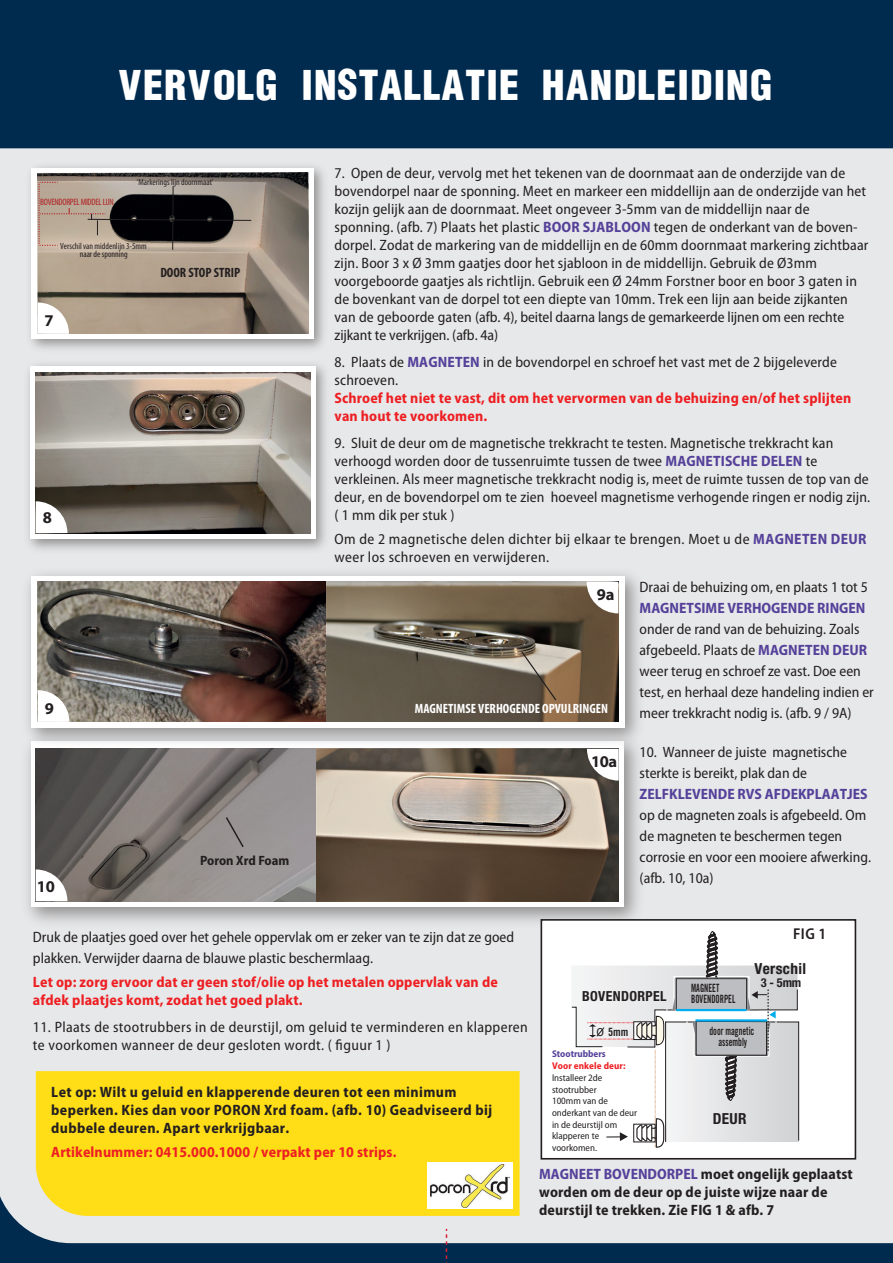
<style>
.page{position:relative;width:893px;height:1263px;background:#002b4f}
.page>*{position:absolute;margin:0;border:0;box-sizing:border-box;transform-origin:0 0}
.t1{font:45px "Helvetica Condensed Black Se";letter-spacing:.025em;color:#fff}
.t2{font:700 16.5px "Myriad Pro";letter-spacing:-.01em;color:#231f20}
.t3{font:600 semi-condensed 15.75px "Myriad Pro";color:#231f20}
.t4{font:700 condensed 15.3px "Helvetica Neue LT Pro";letter-spacing:.025em;color:#231f20}
.t5{font:semi-condensed 15px/18px "Myriad Pro";letter-spacing:.01em;color:#231f20}
.t6{font:700 semi-condensed 15px/18px "Myriad Pro";letter-spacing:.025em;color:#231f20}
.t7{font:700 semi-condensed 15px/18px "Myriad Pro";letter-spacing:.01em;color:#ee1f23}
.t8{font:700 semi-condensed 15px "Myriad Pro";color:#55419a}
.t9{font:700 condensed 13.8px "Helvetica Neue LT Pro";letter-spacing:.025em;color:#231f20}
.t10{font:700 condensed 13.5px "Myriad Pro";color:#fff}
.t11{font:700 condensed 13.5px "Myriad Pro";color:#231f20}
.t12{font:700 semi-condensed 13.5px "Myriad Pro";color:#231f20}
.t13{font:700 condensed 12.45px "Helvetica Neue LT Pro";color:#231f20}
.t14{font:11.4px/10.2px "Trade Gothic Bold Cond Twenty";color:#231f20;scale:.74 1}
.t15{font:11.4px "Trade Gothic Bold Cond Twenty";color:#231f20}
.t16{font:semi-condensed 9.75px/11.7px "Myriad Pro";color:#231f20}
.t17{font:700 semi-condensed 9.75px "Myriad Pro";letter-spacing:.01em;color:#ee1f23}
.t18{font:700 semi-condensed 9.75px "Myriad Pro";color:#55419a}
.t19{font:condensed 9.3px "Myriad Pro";letter-spacing:-.025em;color:#b01f23}
.t20{font:condensed 9px "Myriad Pro";color:#231f20}
.s1{font-weight:700;color:#55419a}
.s2{font-family:"Trade Gothic";font-size:15.15px}
.s3{color:#55419a}
</style>
<div class="page">
<div style="left:0;top:148px;width:893px;height:1095px;background:#e7e8e9"></div>
<img style="left:16px;top:726px;width:635px;height:208px">
<svg style="left:31px;top:753px;width:593px;height:154px;background:#e9e8e6"></svg>
<img style="left:36px;top:753px;width:280px;height:148px">
<img style="left:16px;top:561px;width:634px;height:192px">
<div style="left:31px;top:576px;width:593px;height:152px;background:#fff"></div>
<img style="left:38px;top:582px;width:288px;height:140px">
<img style="left:326px;top:582px;width:292px;height:140px">
<svg style="left:520px;top:650px;width:38px;height:52px;background:#908271"></svg>
<svg style="left:38px;top:690px;width:31px;height:32px"></svg>
<svg style="left:587px;top:582px;width:31px;height:31px"></svg>
<img style="left:19px;top:355px;width:316px;height:204px">
<svg style="left:30px;top:366px;width:286px;height:173px;background:#e5e4e3"></svg>
<img style="left:36px;top:373px;width:274px;height:160px">
<svg style="left:36px;top:501px;width:31px;height:32px"></svg>
<img style="left:316px;top:749px;width:303px;height:152px">
<svg style="left:224px;top:815px;width:21px;height:34px"></svg>
<img style="left:21px;top:157px;width:312px;height:201px">
<div style="left:32px;top:168px;width:282px;height:171px;background:#fff"></div>
<img style="left:38px;top:173px;width:270px;height:161px">
<hr style="left:172px;top:186px;width:1px;height:64px;background:#231f20">
<svg style="left:38px;top:302px;width:31px;height:32px"></svg>
<div style="left:541px;top:919px;width:315px;height:240px;background:#fff;border:2px solid #231f20"></div>
<div style="left:690px;top:253px;width:83px;height:669px;background:#e7e8e9"></div>
<svg style="left:36px;top:869px;width:31px;height:32px"></svg>
<svg style="left:587px;top:749px;width:32px;height:32px"></svg>
<svg style="left:571px;top:931px;width:228px;height:313px"></svg>
<svg style="left:39px;top:182px;width:213px;height:64px;background:#726961"></svg>
<div style="left:36px;top:1071px;width:484px;height:145px;background:#ffdd17"></div>
<div style="left:427px;top:1162px;width:85px;height:47px;background:#fff"></div>
<img style="left:430px;top:1165px;width:79px;height:42px">
<svg style="left:446px;top:1229px;width:1px;height:34px"></svg>
<h1 class="t1" style="left:119px;top:67px;width:656px">VERVOLG INSTALLATIE HANDLEIDING</h1>
<p class="t5" style="left:334px;top:164px;width:535px">7. Open de deur, vervolg met het tekenen van de doornmaat aan de onderzijde van de bovendorpel naar de sponning. Meet en markeer een middellijn aan de onderzijde van het kozijn gelijk aan de doornmaat. Meet ongeveer 3-5mm van de middellijn naar de sponning. (afb. 7) Plaats het plastic <span class="s1">BOOR SJABLOON</span> tegen de onderkant van de boven&shy;dorpel. Zodat de markering van de middellijn en de 60mm doornmaat markering zichtbaar zijn. Boor 3 x Ø 3mm gaatjes door het sjabloon in de middellijn. Gebruik de Ø3mm voorgeboorde gaatjes als richtlijn. Gebruik een Ø 24mm Forstner boor en boor 3 gaten in de bovenkant van de dorpel tot een diepte van 10mm. Trek een lijn aan beide zijkanten van de geboorde gaten (afb. 4), beitel daarna langs de gemarkeerde lijnen om een rechte zijkant te verkrijgen. (afb. 4a)</p>
<p class="t5" style="left:334px;top:353px;width:504px">8. Plaats de <span class="s1">MAGNETEN</span> in de bovendorpel en schroef het vast met de 2 bijgeleverde schroeven.</p>
<p class="t7" style="left:334px;top:389px;width:518px">Schroef het niet te vast, dit om het vervormen van de behuizing en/of het splijten van hout te voorkomen.</p>
<p class="t5" style="left:334px;top:434px;width:537px">9. Sluit de deur om de magnetische trekkracht te testen. Magnetische trekkracht kan verhoogd worden door de tussenruimte tussen de twee <span class="s1">MAGNETISCHE DELEN</span> te verkleinen. Als meer magnetische trekkracht nodig is, meet de ruimte tussen de top van de deur, en de bovendorpel om te zien hoeveel magnetisme verhogende ringen er nodig zijn. ( 1 mm dik per stuk )</p>
<p class="t5" style="left:334px;top:530px;width:534px">Om de 2 magnetische delen dichter bij elkaar te brengen. Moet u de <span class="s1">MAGNETEN DEUR </span>weer los schroeven en verwijderen.</p>
<p class="t5" style="left:640px;top:578px;width:230px">Draai de behuizing om, en plaats 1 tot 5</p>
<p class="t8" style="left:640px;top:599px;width:227px">MAGNETSIME VERHOGENDE RINGEN</p>
<p class="t5" style="left:640px;top:619px;width:236px;line-height:21px">onder de rand van de behuizing. Zoals afgebeeld. Plaats de <span class="s1">MAGNETEN DEUR </span>weer terug en schroef ze vast. Doe een test, en herhaal deze handeling indien er meer trekkracht nodig is. (afb. 9 / 9A)</p>
<p class="t5" style="left:640px;top:742px;width:209px;line-height:21px">10. Wanneer de juiste magnetische sterkte is bereikt, plak dan de</p>
<p class="t8" style="left:640px;top:785px;width:230px">ZELFKLEVENDE RVS AFDEKPLAATJES</p>
<p class="t5" style="left:640px;top:805px;width:233px;line-height:21px">op de magneten zoals is afgebeeld. Om de magneten te beschermen tegen corrosie en voor een mooiere afwerking. (afb. 10, 10a)</p>
<p class="t20" style="left:137px;top:177px;width:78px">‘Markerings lijn doornmaat’</p>
<p class="t19" style="left:40px;top:197px;width:75px">BOVENDORPEL MIDDEL LIJN</p>
<p class="t20" style="left:60px;top:241px;width:88px">Verschil van middenlijn 3-5mm</p>
<p class="t20" style="left:80px;top:249px;width:49px">naar de sponning</p>
<p class="t11" style="left:160px;top:265px;width:81px">DOOR STOP STRIP</p>
<p class="t2" style="left:45px;top:311px;width:11px">7</p>
<p class="t2" style="left:43px;top:508px;width:11px">8</p>
<p class="t2" style="left:597px;top:585px;width:19px">9a</p>
<p class="t2" style="left:45px;top:699px;width:11px">9</p>
<p class="t10" style="left:415px;top:701px;width:195px">MAGNETIMSE VERHOGENDE OPVULRINGEN</p>
<p class="t2" style="left:591px;top:752px;width:28px">10a</p>
<p class="t12" style="left:200px;top:853px;width:91px">Poron Xrd Foam</p>
<p class="t2" style="left:37px;top:877px;width:20px">10</p>
<p class="t5" style="left:33px;top:927px;width:483px;line-height:21px">Druk de plaatjes goed over het gehele oppervlak om er zeker van te zijn dat ze goed plakken. Verwijder daarna de blauwe plastic beschermlaag.</p>
<p class="t7" style="left:33px;top:973px;width:466px">Let op: zorg ervoor dat er geen stof/olie op het metalen oppervlak van de afdek plaatjes komt, zodat het goed plakt.</p>
<p class="t5" style="left:33px;top:1018px;width:496px">11. Plaats de stootrubbers in de deurstijl, om geluid te verminderen en klapperen te voorkomen wanneer de deur gesloten wordt. ( figuur 1 )</p>
<p class="t6" style="left:51px;top:1083px;width:442px">Let op: Wilt u geluid en klapperende deuren tot een minimum beperken. Kies dan voor PORON Xrd foam. (afb. 10) Geadviseerd bij dubbele deuren. Apart verkrijgbaar.</p>
<p class="t7" style="left:51px;top:1143px;width:347px">Artikelnummer: 0415.000.1000 / verpakt per 10 strips.</p>
<p class="t3" style="left:793px;top:925px;width:35px">FIG 1</p>
<p class="t9" style="left:582px;top:988px;width:86px">BOVENDORPEL</p>
<p class="t15" style="left:597px;top:1025px;width:33px"><span class="s2">o</span> 5mm</p>
<p class="t18" style="left:552px;top:1049px;width:55px">Stootrubbers</p>
<p class="t17" style="left:552px;top:1060px;width:75px">Voor enkele deur:</p>
<p class="t16" style="left:552px;top:1072px;width:87px">Installeer 2de stootrubber<br>100mm van de onderkant van de deur in de deurstijl om klapperen te voorkomen.</p>
<p class="t4" style="left:755px;top:959px;width:53px">Verschil</p>
<p class="t13" style="left:761px;top:975px;width:42px">3 - 5mm</p>
<p class="t14" style="left:691px;top:983px;width:61px">MAGNEET<br>BOVENDORPEL</p>
<p class="t14" style="left:709px;top:1026px;width:62px;line-height:10.9px;text-align:center">door magnetic assembly</p>
<p class="t4" style="left:713px;top:1109px;width:35px">DEUR</p>
<p class="t6" style="left:539px;top:1165px;width:315px"><span class="s3">MAGNEET BOVENDORPEL</span> moet ongelijk geplaatst worden om de deur op de juiste wijze naar de deurstijl te trekken. Zie FIG 1 &amp; afb. 7</p>
</div>
